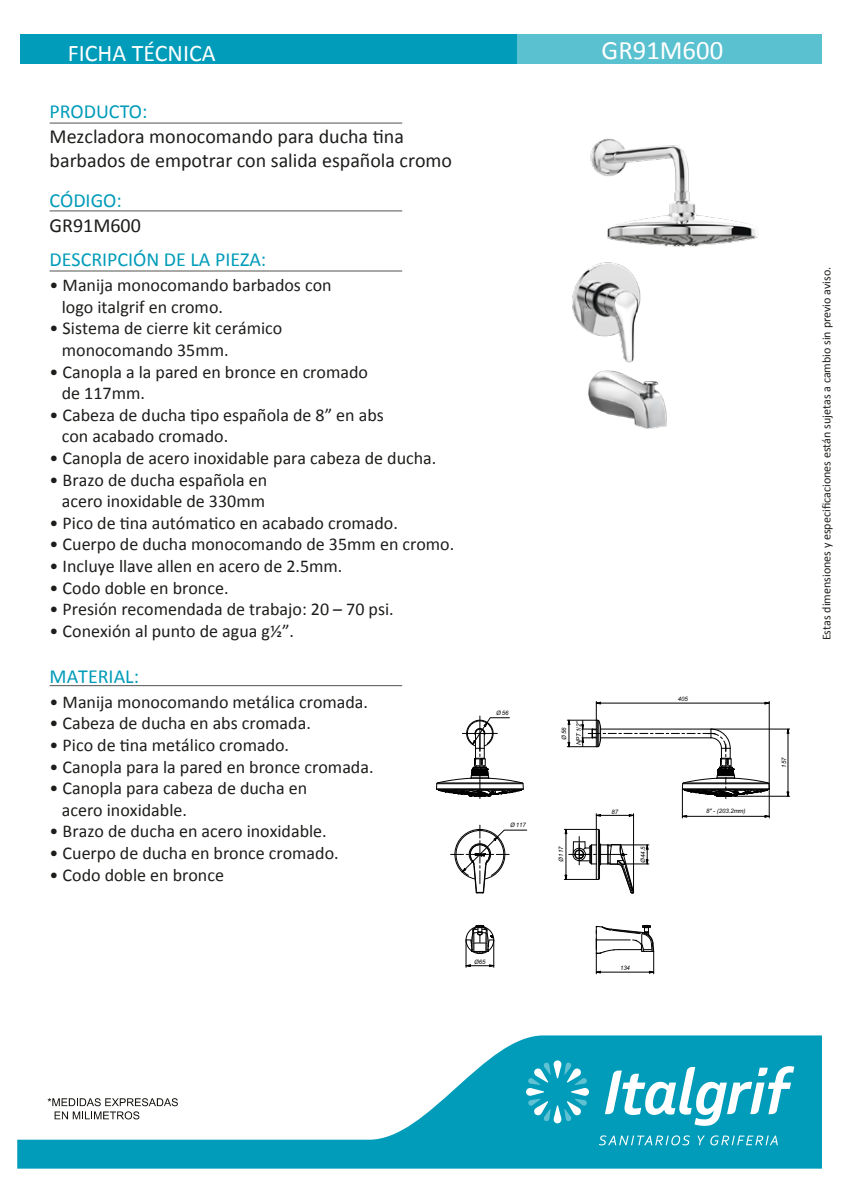
<style>
.page{position:relative;width:842px;height:1191px;background:#fff}
.page>*{position:absolute;margin:0;border:0;box-sizing:border-box;transform-origin:0 0}
.t1{font:26.6px "Calibri";color:#fff}
.t2{font:23.8px "Calibri";color:#fff}
.t3{font:20px/24px "Calibri";color:#1d1d1b}
.t4{font:20px "Calibri";color:#009cb9}
.t5{font:18px/21.6px "Calibri";color:#1d1d1b}
.t6{font:12px "Calibri";color:#1d1d1b}
.t7{font:italic 6px "Arial";letter-spacing:-.01em;color:#000}
</style>
<div class="page">
<div style="left:21px;top:34px;width:496px;height:30px;background:#009cb9"></div>
<div style="left:517px;top:34px;width:304px;height:30px;background:#5ac1d0"></div>
<hr style="left:50px;top:123px;width:352px;height:1px;background:#525251">
<hr style="left:50px;top:210px;width:352px;height:1px;background:#525251">
<hr style="left:50px;top:270px;width:352px;height:1px;background:#525251">
<hr style="left:50px;top:685px;width:352px;height:1px;background:#525251">
<svg style="left:17px;top:1035px;width:805px;height:133px"></svg>
<svg style="left:605px;top:1066px;width:189px;height:60px"></svg>
<svg style="left:526px;top:1060px;width:63px;height:63px;background:#35b0c7"></svg>
<svg style="left:599px;top:1135px;width:91px;height:10px"></svg>
<svg style="left:697px;top:1135px;width:81px;height:10px"></svg>
<svg style="left:48px;top:1098px;width:130px;height:21px"></svg>
<hr style="left:564px;top:879px;width:32px;height:1px;background:#000">
<hr style="left:564px;top:829px;width:32px;height:1px;background:#000">
<hr style="left:480px;top:716px;width:1px;height:35px;background:#000">
<hr style="left:480px;top:759px;width:1px;height:39px;background:#000">
<svg style="left:436px;top:717px;width:88px;height:80px"></svg>
<hr style="left:788px;top:733px;width:1px;height:59px;background:#000">
<hr style="left:728px;top:796px;width:62px;height:1px;background:#000">
<hr style="left:711px;top:728px;width:79px;height:1px;background:#000">
<svg style="left:451px;top:825px;width:76px;height:68px"></svg>
<svg style="left:465px;top:925px;width:30px;height:42px"></svg>
<svg style="left:595px;top:925px;width:60px;height:48px"></svg>
<svg style="left:565px;top:701px;width:206px;height:192px"></svg>
<hr style="left:769px;top:701px;width:1px;height:88px;background:#000">
<img style="left:572px;top:138px;width:186px;height:291px">
<h2 class="t2" style="left:68px;top:38px;width:149px">FICHA TÉCNICA</h2>
<h1 class="t1" style="left:602px;top:34px;width:123px">GR91M600</h1>
<p class="t4" style="left:50px;top:99px;width:99px">PRODUCTO:</p>
<p class="t3" style="left:50px;top:124px;width:404px">Mezcladora monocomando para ducha tina barbados de empotrar con salida española cromo</p>
<p class="t4" style="left:50px;top:187px;width:74px">CÓDIGO:</p>
<p class="t3" style="left:50px;top:212px;width:93px">GR91M600</p>
<p class="t4" style="left:50px;top:247px;width:218px">DESCRIPCIÓN DE LA PIEZA:</p>
<p class="t5" style="left:62px;top:273px;width:271px;text-indent:-12px">• Manija monocomando barbados con logo italgrif en cromo.</p>
<p class="t5" style="left:62px;top:317px;width:222px;text-indent:-12px">• Sistema de cierre kit cerámico monocomando 35mm.</p>
<p class="t5" style="left:62px;top:360px;width:308px;text-indent:-12px">• Canopla a la pared en bronce en cromado de 117mm.</p>
<p class="t5" style="left:62px;top:403px;width:324px;text-indent:-12px">• Cabeza de ducha tipo española de 8” en abs con acabado cromado.</p>
<p class="t5" style="left:50px;top:446px;width:388px">• Canopla de acero inoxidable para cabeza de ducha.</p>
<p class="t5" style="left:50px;top:468px;width:219px;text-align:center">• Brazo de ducha española en acero inoxidable de 330mm</p>
<p class="t5" style="left:50px;top:511px;width:350px">• Pico de tina autómatico en acabado cromado.</p>
<p class="t5" style="left:50px;top:533px;width:406px">• Cuerpo de ducha monocomando de 35mm en cromo.</p>
<p class="t5" style="left:50px;top:554px;width:294px">• Incluye llave allen en acero de 2.5mm.</p>
<p class="t5" style="left:50px;top:576px;width:180px">• Codo doble en bronce.</p>
<p class="t5" style="left:50px;top:597px;width:346px">• Presión recomendada de trabajo: 20 – 70 psi.</p>
<p class="t5" style="left:50px;top:619px;width:246px">• Conexión al punto de agua g½”.</p>
<p class="t4" style="left:50px;top:663px;width:91px">MATERIAL:</p>
<p class="t5" style="left:50px;top:690px;width:320px">• Manija monocomando metálica cromada.</p>
<p class="t5" style="left:50px;top:711px;width:263px">• Cabeza de ducha en abs cromada.</p>
<p class="t5" style="left:50px;top:733px;width:241px">• Pico de tina metálico cromado.</p>
<p class="t5" style="left:50px;top:755px;width:325px">• Canopla para la pared en bronce cromada.</p>
<p class="t5" style="left:62px;top:776px;width:247px;text-indent:-12px">• Canopla para cabeza de ducha en acero inoxidable.</p>
<p class="t5" style="left:50px;top:819px;width:279px">• Brazo de ducha en acero inoxidable.</p>
<p class="t5" style="left:50px;top:841px;width:291px">• Cuerpo de ducha en bronce cromado.</p>
<p class="t5" style="left:50px;top:863px;width:176px">• Codo doble en bronce</p>
<p class="t7" style="left:496px;top:709px;width:14px">Ø56</p>
<p class="t7" style="left:510px;top:821px;width:17px">Ø 117</p>
<p class="t7" style="left:474px;top:958px;width:13px">Ø65</p>
<p class="t7" style="left:560px;top:739px;width:14px;rotate:-90deg">Ø56</p>
<p class="t7" style="left:575px;top:745px;width:26px;rotate:-90deg">NPT 1/2"</p>
<p class="t7" style="left:557px;top:862px;width:18px;rotate:-90deg">Ø 117</p>
<p class="t7" style="left:612px;top:808px;width:8px">87</p>
<p class="t7" style="left:640px;top:862px;width:18px;rotate:-90deg">Ø44.5</p>
<p class="t7" style="left:620px;top:964px;width:12px">134</p>
<p class="t7" style="left:678px;top:695px;width:12px">405</p>
<p class="t7" style="left:706px;top:807px;width:41px">8" - (203.2mm)</p>
<p class="t6" style="left:819px;top:640px;width:375px;rotate:-90deg">Estas dimensiones y especificaciones están sujetas a cambio sin previo aviso.</p>
<p class="t7" style="left:780px;top:767px;width:12px;rotate:-90deg">157</p>
</div>
